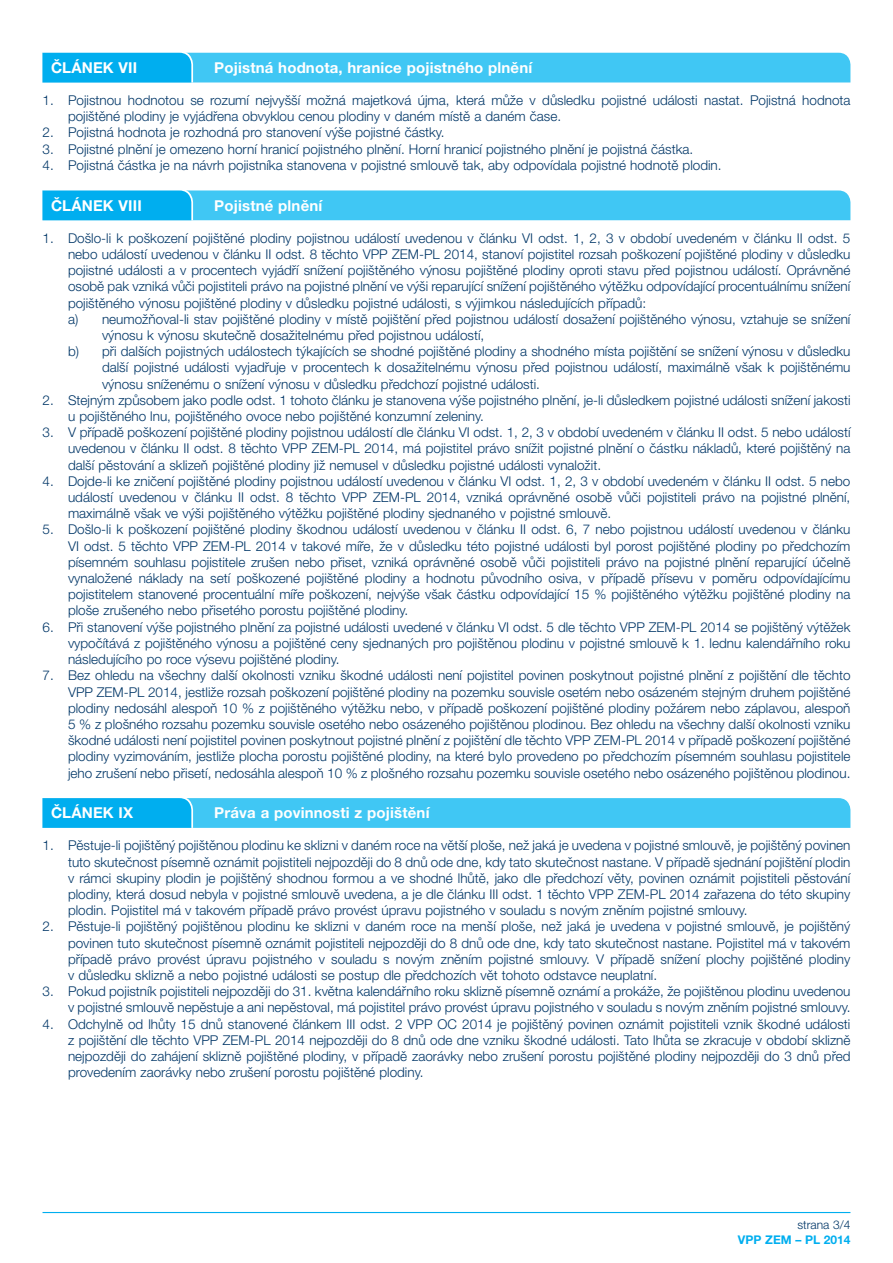
<style>
.page{position:relative;width:893px;height:1263px;background:#fff}
.page>*{position:absolute;margin:0;border:0;box-sizing:border-box;transform-origin:0 0}
.t1{font:700 15px "Helvetica Neue LT Pro";letter-spacing:.01em;color:#fff}
.t2{font:300 13.5px/16.2px "Helvetica Neue LT Pro";color:#003667;text-align:justify}
.t3{font:700 12px "Helvetica Neue LT Pro";color:#00aeef}
.t4{font:300 12px "Helvetica Neue LT Pro";color:#003667}
</style>
<div class="page">
<hr style="left:43px;top:1212px;width:807px;height:1px;background:#00aeef">
<svg style="left:43px;top:52px;width:807px;height:30px;background:#39c3f3"></svg>
<svg style="left:43px;top:190px;width:807px;height:30px;background:#37c3f3"></svg>
<svg style="left:43px;top:798px;width:807px;height:30px;background:#35c2f3"></svg>
<p class="t1" style="left:51px;top:58px;width:88px">ČLÁNEK VII</p>
<p class="t1" style="left:214px;top:58px;width:319px">Pojistná hodnota, hranice pojistného plnění</p>
<p class="t2" style="left:68px;top:92px;width:784px;text-indent:-26px">1. Pojistnou hodnotou se rozumí nejvyšší možná majetková újma, která může v důsledku pojistné události nastat. Pojistná hodnota pojištěné plodiny je vyjádřena obvyklou cenou plodiny v daném místě a daném čase.</p>
<p class="t2" style="left:43px;top:124px;width:401px">2. Pojistná hodnota je rozhodná pro stanovení výše pojistné částky.</p>
<p class="t2" style="left:43px;top:140px;width:650px">3. Pojistné plnění je omezeno horní hranicí pojistného plnění. Horní hranicí pojistného plnění je pojistná částka.</p>
<p class="t2" style="left:43px;top:157px;width:678px">4. Pojistná částka je na návrh pojistníka stanovena v pojistné smlouvě tak, aby odpovídala pojistné hodnotě plodin.</p>
<p class="t1" style="left:51px;top:196px;width:92px">ČLÁNEK VIII</p>
<p class="t1" style="left:214px;top:196px;width:110px">Pojistné plnění</p>
<p class="t2" style="left:43px;top:230px;width:809px">1. Došlo-li k poškození pojištěné plodiny pojistnou událostí uvedenou v článku VI odst. 1, 2, 3 v období uvedeném v článku II odst. 5</p>
<p class="t2" style="left:68px;top:246px;width:784px">nebo událostí uvedenou v článku II odst. 8 těchto VPP ZEM-PL 2014, stanoví pojistitel rozsah poškození pojištěné plodiny v důsledku</p>
<p class="t2" style="left:68px;top:262px;width:784px">pojistné události a v procentech vyjádří snížení pojištěného výnosu pojištěné plodiny oproti stavu před pojistnou událostí. Oprávněné</p>
<p class="t2" style="left:68px;top:278px;width:784px">osobě pak vzniká vůči pojistiteli právo na pojistné plnění ve výši reparující snížení pojištěného výtěžku odpovídající procentuálnímu snížení</p>
<p class="t2" style="left:68px;top:294px;width:580px">pojištěného výnosu pojištěné plodiny v důsledku pojistné události, s výjimkou následujících případů:</p>
<p class="t2" style="left:68px;top:311px;width:784px">a) neumožňoval-li stav pojištěné plodiny v místě pojištění před pojistnou událostí dosažení pojištěného výnosu, vztahuje se snížení</p>
<p class="t2" style="left:102px;top:327px;width:384px">výnosu k výnosu skutečně dosažitelnému před pojistnou událostí,</p>
<p class="t2" style="left:68px;top:343px;width:784px">b) při dalších pojistných událostech týkajících se shodné pojištěné plodiny a shodného místa pojištění se snížení výnosu v důsledku</p>
<p class="t2" style="left:102px;top:359px;width:750px">další pojistné události vyjadřuje v procentech k dosažitelnému výnosu před pojistnou událostí, maximálně však k pojištěnému</p>
<p class="t2" style="left:102px;top:375px;width:437px">výnosu sníženému o snížení výnosu v důsledku předchozí pojistné události.</p>
<p class="t2" style="left:68px;top:392px;width:784px;text-indent:-26px">2. Stejným způsobem jako podle odst. 1 tohoto článku je stanovena výše pojistného plnění, je-li důsledkem pojistné události snížení jakosti u pojištěného lnu, pojištěného ovoce nebo pojištěné konzumní zeleniny.</p>
<p class="t2" style="left:68px;top:424px;width:784px;text-indent:-26px">3. V případě poškození pojištěné plodiny pojistnou událostí dle článku VI odst. 1, 2, 3 v období uvedeném v článku II odst. 5 nebo událostí uvedenou v článku II odst. 8 těchto VPP ZEM-PL 2014, má pojistitel právo snížit pojistné plnění o částku nákladů, které pojištěný na další pěstování a sklizeň pojištěné plodiny již nemusel v důsledku pojistné události vynaložit.</p>
<p class="t2" style="left:68px;top:473px;width:784px;text-indent:-26px">4. Dojde-li ke zničení pojištěné plodiny pojistnou událostí uvedenou v článku VI odst. 1, 2, 3 v období uvedeném v článku II odst. 5 nebo událostí uvedenou v článku II odst. 8 těchto VPP ZEM-PL 2014, vzniká oprávněné osobě vůči pojistiteli právo na pojistné plnění, maximálně však ve výši pojištěného výtěžku pojištěné plodiny sjednaného v pojistné smlouvě.</p>
<p class="t2" style="left:68px;top:521px;width:784px;text-indent:-26px">5. Došlo-li k poškození pojištěné plodiny škodnou událostí uvedenou v článku II odst. 6, 7 nebo pojistnou událostí uvedenou v článku VI odst. 5 těchto VPP ZEM-PL 2014 v takové míře, že v důsledku této pojistné události byl porost pojištěné plodiny po předchozím písemném souhlasu pojistitele zrušen nebo přiset, vzniká oprávněné osobě vůči pojistiteli právo na pojistné plnění reparující účelně vynaložené náklady na setí poškozené pojištěné plodiny a hodnotu původního osiva, v případě přísevu v poměru odpovídajícímu pojistitelem stanovené procentuální míře poškození, nejvýše však částku odpovídající 15 % pojištěného výtěžku pojištěné plodiny na ploše zrušeného nebo přisetého porostu pojištěné plodiny.</p>
<p class="t2" style="left:68px;top:618px;width:784px;text-indent:-26px">6. Při stanovení výše pojistného plnění za pojistné události uvedené v článku VI odst. 5 dle těchto VPP ZEM-PL 2014 se pojištěný výtěžek vypočítává z pojištěného výnosu a pojištěné ceny sjednaných pro pojištěnou plodinu v pojistné smlouvě k 1. lednu kalendářního roku následujícího po roce výsevu pojištěné plodiny.</p>
<p class="t2" style="left:68px;top:667px;width:784px;text-indent:-26px">7. Bez ohledu na všechny další okolnosti vzniku škodné události není pojistitel povinen poskytnout pojistné plnění z pojištění dle těchto VPP ZEM-PL 2014, jestliže rozsah poškození pojištěné plodiny na pozemku souvisle osetém nebo osázeném stejným druhem pojištěné plodiny nedosáhl alespoň 10 % z pojištěného výtěžku nebo, v případě poškození pojištěné plodiny požárem nebo záplavou, alespoň 5 % z plošného rozsahu pozemku souvisle osetého nebo osázeného pojištěnou plodinou. Bez ohledu na všechny další okolnosti vzniku škodné události není pojistitel povinen poskytnout pojistné plnění z pojištění dle těchto VPP ZEM-PL 2014 v případě poškození pojištěné plodiny vyzimováním, jestliže plocha porostu pojištěné plodiny, na které bylo provedeno po předchozím písemném souhlasu pojistitele jeho zrušení nebo přisetí, nedosáhla alespoň 10 % z plošného rozsahu pozemku souvisle osetého nebo osázeného pojištěnou plodinou.</p>
<p class="t1" style="left:51px;top:804px;width:84px">ČLÁNEK IX</p>
<p class="t1" style="left:214px;top:804px;width:217px">Práva a povinnosti z pojištění</p>
<p class="t2" style="left:68px;top:837px;width:784px;text-indent:-26px">1. Pěstuje-li pojištěný pojištěnou plodinu ke sklizni v daném roce na větší ploše, než jaká je uvedena v pojistné smlouvě, je pojištěný povinen tuto skutečnost písemně oznámit pojistiteli nejpozději do 8 dnů ode dne, kdy tato skutečnost nastane. V případě sjednání pojištění plodin v rámci skupiny plodin je pojištěný shodnou formou a ve shodné lhůtě, jako dle předchozí věty, povinen oznámit pojistiteli pěstování plodiny, která dosud nebyla v pojistné smlouvě uvedena, a je dle článku III odst. 1 těchto VPP ZEM-PL 2014 zařazena do této skupiny plodin. Pojistitel má v takovém případě právo provést úpravu pojistného v souladu s novým zněním pojistné smlouvy.</p>
<p class="t2" style="left:68px;top:918px;width:784px;text-indent:-26px">2. Pěstuje-li pojištěný pojištěnou plodinu ke sklizni v daném roce na menší ploše, než jaká je uvedena v pojistné smlouvě, je pojištěný povinen tuto skutečnost písemně oznámit pojistiteli nejpozději do 8 dnů ode dne, kdy tato skutečnost nastane. Pojistitel má v takovém případě právo provést úpravu pojistného v souladu s novým zněním pojistné smlouvy. V případě snížení plochy pojištěné plodiny v důsledku sklizně a nebo pojistné události se postup dle předchozích vět tohoto odstavce neuplatní.</p>
<p class="t2" style="left:43px;top:983px;width:809px;text-align:right">3. Pokud pojistník pojistiteli nejpozději do 31. května kalendářního roku sklizně písemně oznámí a prokáže, že pojištěnou plodinu uvedenou v pojistné smlouvě nepěstuje a ani nepěstoval, má pojistitel právo provést úpravu pojistného v souladu s novým zněním pojistné smlouvy.</p>
<p class="t2" style="left:68px;top:1015px;width:784px;text-indent:-26px">4. Odchylně od lhůty 15 dnů stanovené článkem III odst. 2 VPP OC 2014 je pojištěný povinen oznámit pojistiteli vznik škodné události z pojištění dle těchto VPP ZEM-PL 2014 nejpozději do 8 dnů ode dne vzniku škodné události. Tato lhůta se zkracuje v období sklizně nejpozději do zahájení sklizně pojištěné plodiny, v případě zaorávky nebo zrušení porostu pojištěné plodiny nejpozději do 3 dnů před provedením zaorávky nebo zrušení porostu pojištěné plodiny.</p>
<p class="t4" style="left:797px;top:1218px;width:55px">strana 3/4</p>
<p class="t3" style="left:738px;top:1232px;width:114px">VPP ZEM – PL 2014</p>
</div>
